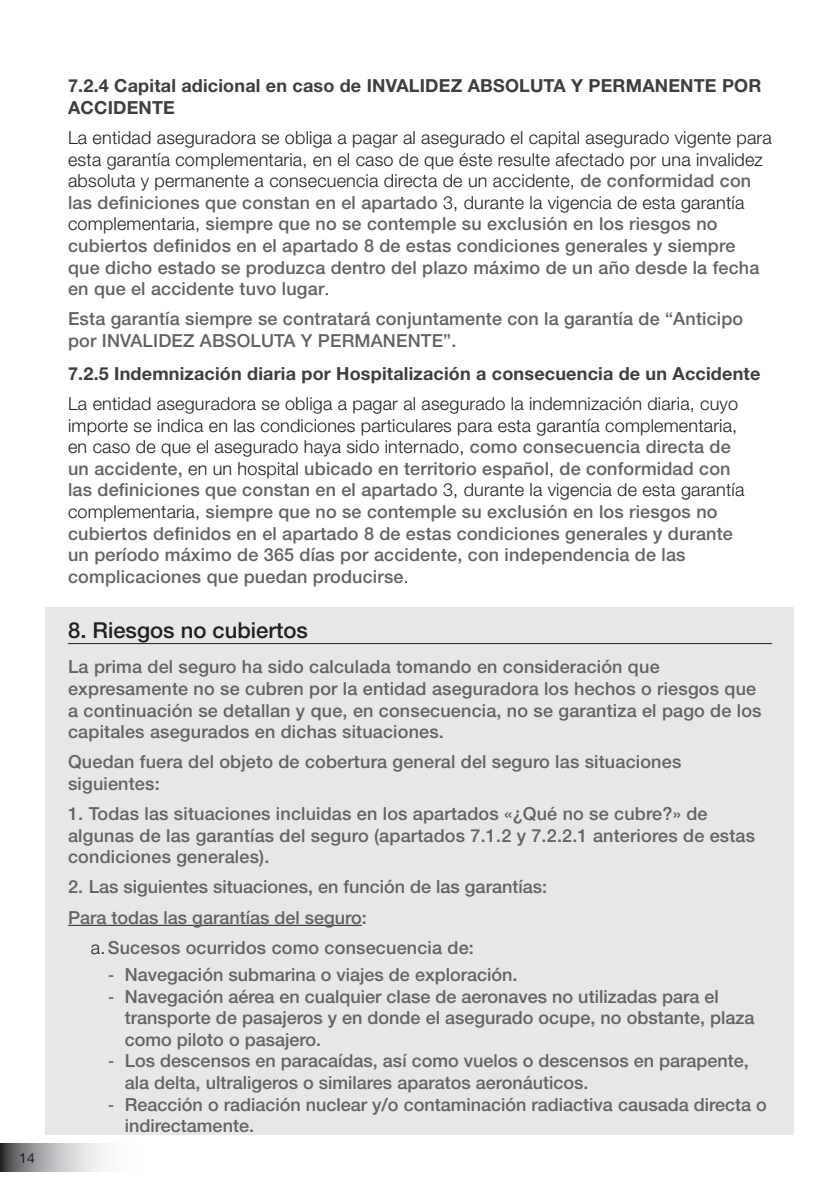
<style>
.page{position:relative;width:840px;height:1191px;background:#fff}
.page>*{position:absolute;margin:0;border:0;box-sizing:border-box;transform-origin:0 0}
.titulo_artículo{font:500 22px "Helvetica Neue LT Std";color:#231f20}
.t1{font:500 18px/21.6px "Helvetica Neue LT Std";letter-spacing:.01em;color:#636366}
.subtítulo{font:700 18px/21.6px "Helvetica Neue LT Std";letter-spacing:.01em;color:#3e3e3f}
.t2{font:14px "Helvetica Neue LT Std";color:#231f20}
.s1{font-weight:300;color:#231f20}
</style>
<div class="page">
<svg style="left:0;top:1143px;width:105px;height:28px;background:#adaeb0"></svg>
<div style="left:46px;top:607px;width:747px;height:527px;background:#e6e7e9"></div>
<hr style="left:68px;top:643px;width:703px;height:1px;background:#231f20">
<hr style="left:68px;top:925px;width:294px;height:1px;background:#231f20">
<p class="t2" style="left:19px;top:1149px;width:17px">14</p>
<p class="subtítulo" style="left:68px;top:75px;width:694px">7.2.4 Capital adicional en caso de INVALIDEZ ABSOLUTA Y PERMANENTE POR<br>ACCIDENTE</p>
<p class="t1" style="left:68px;top:127px;width:704px"><span class="s1">La entidad aseguradora se obliga a pagar al asegurado el capital asegurado vigente para esta garantía complementaria, en el caso de que éste resulte afectado por una invalidez absoluta y permanente a consecuencia directa de un accidente,</span> de conformidad con las definiciones que constan en el apartado <span class="s1">3, durante la vigencia de esta garantía complementaria,</span> siempre que no se contemple su exclusión en los riesgos no cubiertos definidos en el apartado 8 de estas condiciones generales y siempre<br>que dicho estado se produzca dentro del plazo máximo de un año desde la fecha en que el accidente tuvo lugar<span class="s1">.</span></p>
<p class="t1" style="left:68px;top:308px;width:676px">Esta garantía siempre se contratará conjuntamente con la garantía de “Anticipo por INVALIDEZ ABSOLUTA Y PERMANENTE”.</p>
<p class="subtítulo" style="left:68px;top:362px;width:693px">7.2.5 Indemnización diaria por Hospitalización a consecuencia de un Accidente</p>
<p class="t1" style="left:68px;top:392px;width:677px"><span class="s1">La entidad aseguradora se obliga a pagar al asegurado la indemnización diaria, cuyo importe se indica en las condiciones particulares para esta garantía complementaria, en caso de que el asegurado haya sido internado,</span> como consecuencia directa de un accidente, <span class="s1">en un hospital</span> ubicado en territorio español<span class="s1">,</span> de conformidad con las definiciones que constan en el apartado <span class="s1">3, durante la vigencia de esta garantía complementaria,</span> siempre que no se contemple su exclusión en los riesgos no cubiertos definidos en el apartado 8 de estas condiciones generales y durante un período máximo de 365 días por accidente, con independencia de las complicaciones que puedan producirse<span class="s1">.</span></p>
<p class="titulo_artículo" style="left:68px;top:616px;width:241px">8. Riesgos no cubiertos</p>
<p class="t1" style="left:68px;top:656px;width:694px">La prima del seguro ha sido calculada tomando en consideración que expresamente no se cubren por la entidad aseguradora los hechos o riesgos que a continuación se detallan y que, en consecuencia, no se garantiza el pago de los capitales asegurados en dichas situaciones.</p>
<p class="t1" style="left:68px;top:751px;width:614px">Quedan fuera del objeto de cobertura general del seguro las situaciones siguientes:</p>
<p class="t1" style="left:68px;top:802px;width:688px">1. Todas las situaciones incluidas en los apartados «¿Qué no se cubre?» de algunas de las garantías del seguro (apartados 7.1.2 y 7.2.2.1 anteriores de estas condiciones generales).</p>
<p class="t1" style="left:68px;top:876px;width:480px">2. Las siguientes situaciones, en función de las garantías:</p>
<p class="t1" style="left:68px;top:906px;width:300px">Para todas las garantías del seguro:</p>
<p class="t1" style="left:91px;top:936px;width:384px"><span class="s1">a.</span>Sucesos ocurridos como consecuencia de:</p>
<p class="t1" style="left:108px;top:963px;width:411px"><span class="s1">-</span> Navegación submarina o viajes de exploración.</p>
<p class="t1" style="left:125px;top:985px;width:630px;text-indent:-17px"><span class="s1">-</span> Navegación aérea en cualquier clase de aeronaves no utilizadas para el transporte de pasajeros y en donde el asegurado ocupe, no obstante, plaza como piloto o pasajero.</p>
<p class="t1" style="left:125px;top:1050px;width:625px;text-indent:-17px"><span class="s1">-</span> Los descensos en paracaídas, así como vuelos o descensos en parapente, ala delta, ultraligeros o similares aparatos aeronáuticos.</p>
<p class="t1" style="left:125px;top:1093px;width:643px;text-indent:-17px"><span class="s1">-</span> Reacción o radiación nuclear y/o contaminación radiactiva causada directa o indirectamente.</p>
</div>
